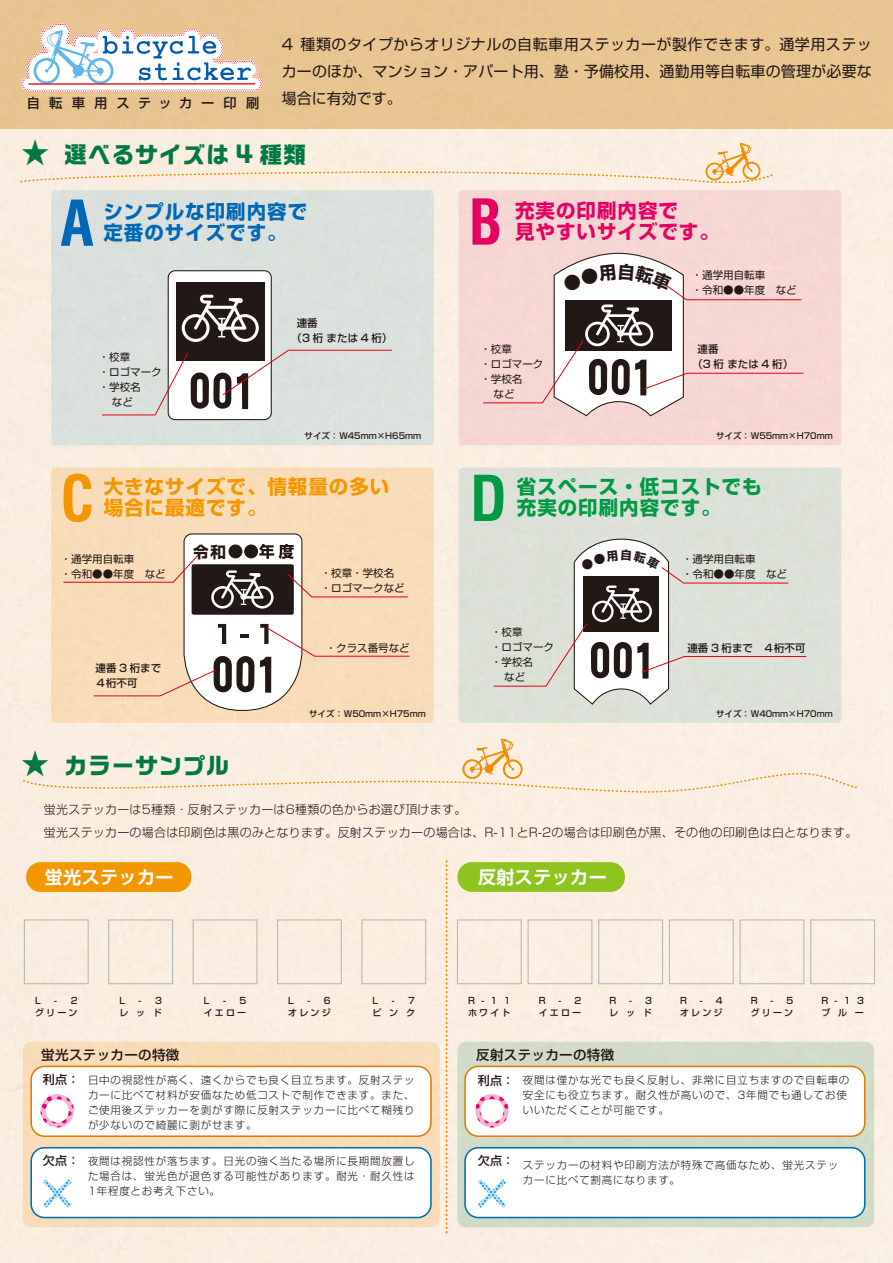
<style>
.page{position:relative;width:893px;height:1263px;background:#fff}
.page>*{position:absolute;margin:0;border:0;box-sizing:border-box;transform-origin:0 0}
.t1{font:700 condensed 61.5px "Swiss 721 BT";color:#0068b7}
.t2{font:700 condensed 61.5px "Swiss 721 BT";color:#e50061}
.t3{font:700 condensed 61.5px "Swiss 721 BT";color:#f39700}
.t4{font:700 condensed 61.5px "Swiss 721 BT";color:#094}
.t5{font:700 22.5px "Ro G San Srf Std";letter-spacing:.05em;color:#007941}
.t6{font:700 19.5px/21px "Shin Go Pro";letter-spacing:.05em;color:#094}
.t7{font:700 19.5px/21px "Shin Go Pro";letter-spacing:.05em;color:#f39700}
.t8{font:700 19.5px/21px "Shin Go Pro";letter-spacing:.05em;color:#0068b7}
.t9{font:700 19.5px/21px "Shin Go Pro";letter-spacing:.05em;color:#e50061}
.t10{font:700 18px "Shin Go Pro De";letter-spacing:.025em;color:#fff}
.t11{font:700 15.6px "Shin Go Pro";color:#221815}
.t12{font:15px/27px "Shin Go Pro";letter-spacing:.01em;color:#221815;text-align:justify}
.t13{font:500 13.5px "Shin Go Pro";letter-spacing:.025em;color:#221815}
.t14{font:500 13.2px "Shin Go Pr 6 N";letter-spacing:.675em;color:#221815}
.t15{font:300 12px/22.5px "Shin Go Pr 6 N";letter-spacing:.02em;color:#221815}
.t16{font:300 10.5px/15px "Shin Go Pro";letter-spacing:.075em;color:#221815;text-align:justify}
.t17{font:10.5px/15px "Shin Go Pro";color:#221815}
.t18{font:500 10.5px/15px "Shin Go Pro";color:#221815}
.t19{font:500 9px/12px "Shin Go Pro";letter-spacing:.24em;color:#221815;text-align:right}
.t20{font:500 8.55px "Shin Go Pro";color:#221815}
.s1{font-size:28.5px}
.s2{font-weight:500;font-size:12px}
</style>
<div class="page">
<div style="left:0;top:129px;width:893px;height:1134px;background:#faeee2"></div>
<div style="left:0;top:0;width:893px;height:129px;background:#e8c592"></div>
<div style="left:23px;top:1042px;width:417px;height:185px;background:#f9dbb9;border-radius:8px"></div>
<div style="left:457px;top:1042px;width:417px;height:185px;background:#d1dbc7;border-radius:8px"></div>
<div style="left:31px;top:1066px;width:400px;height:70px;background:#fff;border-radius:13px"></div>
<div style="left:30px;top:1066px;width:402px;height:71px;border:2px solid #de7e00;border-radius:13px"></div>
<div style="left:31px;top:1148px;width:400px;height:69px;background:#fff;border-radius:13px"></div>
<div style="left:30px;top:1147px;width:402px;height:71px;border:2px solid #0071af;border-radius:13px"></div>
<div style="left:465px;top:1066px;width:400px;height:70px;background:#fff;border-radius:13px"></div>
<div style="left:464px;top:1066px;width:402px;height:71px;border:2px solid #de7e00;border-radius:13px"></div>
<div style="left:465px;top:1148px;width:400px;height:69px;background:#fff;border-radius:13px"></div>
<div style="left:464px;top:1147px;width:402px;height:71px;border:2px solid #0071af;border-radius:13px"></div>
<div style="left:26px;top:862px;width:165px;height:30px;background:#f39700;border-radius:14px"></div>
<div style="left:457px;top:862px;width:168px;height:30px;background:#8fc31f;border-radius:14px"></div>
<svg style="left:41px;top:1094px;width:33px;height:33px"></svg>
<svg style="left:43px;top:1179px;width:29px;height:29px"></svg>
<svg style="left:475px;top:1094px;width:34px;height:33px"></svg>
<svg style="left:478px;top:1179px;width:28px;height:29px"></svg>
<div style="left:51px;top:190px;width:383px;height:255px;background:#dae1dd;border-radius:4px"></div>
<div style="left:51px;top:468px;width:383px;height:255px;background:#f9dcb9;border-radius:4px"></div>
<div style="left:459px;top:190px;width:382px;height:255px;background:#f6d7d3;border-radius:4px"></div>
<div style="left:459px;top:468px;width:382px;height:255px;background:#dce1d8;border-radius:4px"></div>
<div style="left:168px;top:271px;width:103px;height:149px;background:#fff;border-radius:7px"></div>
<div style="left:168px;top:270px;width:104px;height:150px;border:1px solid #221815;border-radius:7px"></div>
<div style="left:176px;top:282px;width:88px;height:78px;background:#221815"></div>
<svg style="left:182px;top:295px;width:77px;height:47px"></svg>
<svg style="left:102px;top:349px;width:290px;height:67px"></svg>
<svg style="left:63px;top:533px;width:347px;height:178px"></svg>
<div style="left:457px;top:919px;width:65px;height:65px;border:1px solid #b5b6b6"></div>
<div style="left:361px;top:919px;width:65px;height:65px;border:1px solid #b5b6b6"></div>
<div style="left:277px;top:919px;width:65px;height:65px;border:1px solid #b5b6b6"></div>
<div style="left:193px;top:919px;width:64px;height:65px;border:1px solid #b5b6b6"></div>
<div style="left:108px;top:919px;width:65px;height:65px;border:1px solid #b5b6b6"></div>
<div style="left:24px;top:919px;width:65px;height:65px;border:1px solid #b5b6b6"></div>
<div style="left:528px;top:919px;width:64px;height:65px;border:1px solid #b5b6b6"></div>
<div style="left:598px;top:919px;width:65px;height:65px;border:1px solid #b5b6b6"></div>
<div style="left:669px;top:919px;width:65px;height:65px;border:1px solid #b5b6b6"></div>
<div style="left:739px;top:919px;width:65px;height:65px;border:1px solid #b5b6b6"></div>
<div style="left:810px;top:919px;width:65px;height:65px;border:1px solid #b5b6b6"></div>
<svg style="left:21px;top:23px;width:242px;height:69px"></svg>
<hr style="left:28px;top:83px;width:227px;height:2px;background:#e60012">
<div style="left:21px;top:738px;width:839px;height:63px;background:#faeee2"></div>
<div style="left:19px;top:143px;width:757px;height:45px;background:#faeee1"></div>
<svg style="left:446px;top:861px;width:1px;height:372px"></svg>
<svg style="left:493px;top:538px;width:314px;height:167px"></svg>
<svg style="left:483px;top:252px;width:321px;height:165px"></svg>
<p class="t14" style="left:27px;top:92px;width:234px">自転車用ステッカー印刷</p>
<h3 class="t12" style="left:282px;top:29px;width:592px">4 種類のタイプからオリジナルの自転車用ステッカーが製作できます。通学用ステッカーのほか、マンション・アパート用、塾・予備校用、通勤用等自転車の管理が必要な場合に有効です。</h3>
<h2 class="t5" style="left:21px;top:139px;width:286px"><span class="s1">★</span> 選べるサイズは 4 種類</h2>
<h1 class="t1" style="left:60px;top:187px;width:35px">A</h1>
<h1 class="t2" style="left:469px;top:185px;width:35px">B</h1>
<h3 class="t8" style="left:103px;top:199px;width:205px">シンプルな印刷内容で定番のサイズです。</h3>
<h3 class="t9" style="left:515px;top:198px;width:205px">充実の印刷内容で<br>見やすいサイズです。</h3>
<p class="t18" style="left:292px;top:314px;width:102px;text-indent:5px">連番<br>（3 桁 または 4 桁）</p>
<p class="t17" style="left:99px;top:348px;width:64px">・校章<br>・ロゴマーク・学校名<br>　など</p>
<p class="t17" style="left:480px;top:340px;width:64px">・校章<br>・ロゴマーク・学校名<br>　など</p>
<p class="t17" style="left:692px;top:266px;width:106px">・通学用自転車<br>・令和●●年度　など</p>
<p class="t18" style="left:692px;top:340px;width:102px;text-indent:5px">連番<br>（3 桁 または 4 桁）</p>
<p class="t20" style="left:305px;top:429px;width:118px">サイズ： W45mm×H65mm</p>
<p class="t20" style="left:716px;top:428px;width:118px">サイズ： W55mm×H70mm</p>
<h1 class="t3" style="left:61px;top:462px;width:35px">C</h1>
<h3 class="t7" style="left:104px;top:474px;width:287px">大きなサイズで、情報量の多い場合に最適です。</h3>
<h1 class="t4" style="left:470px;top:462px;width:38px">D</h1>
<h3 class="t6" style="left:517px;top:474px;width:246px">省スペース・低コストでも充実の印刷内容です。</h3>
<p class="t17" style="left:61px;top:550px;width:107px">・通学用自転車<br>・令和●●年度　など</p>
<h3 class="t11" style="left:193px;top:539px;width:34px">令和</h3>
<p class="t18" style="left:96px;top:659px;width:67px">連番 3 桁まで<br>４桁不可</p>
<p class="t17" style="left:321px;top:564px;width:86px">・校章・学校名・ロゴマークなど</p>
<p class="t17" style="left:326px;top:639px;width:85px">・クラス番号など</p>
<p class="t20" style="left:309px;top:707px;width:118px">サイズ： W50mm×H75mm</p>
<p class="t17" style="left:491px;top:623px;width:64px">・校章<br>・ロゴマーク・学校名<br>　など</p>
<p class="t17" style="left:682px;top:550px;width:106px">・通学用自転車<br>・令和●●年度　など</p>
<p class="t18" style="left:687px;top:639px;width:120px">連番 3 桁まで　４桁不可</p>
<p class="t20" style="left:716px;top:707px;width:118px">サイズ： W40mm×H70mm</p>
<h2 class="t5" style="left:21px;top:750px;width:209px"><span class="s1">★</span> カラーサンプル</h2>
<p class="t15" style="left:44px;top:797px;width:815px">蛍光ステッカーは5種類・反射ステッカーは6種類の色からお選び頂けます。<br>蛍光ステッカーの場合は印刷色は黒のみとなります。反射ステッカーの場合は、R-11とR-2の場合は印刷色が黒、その他の印刷色は白となります。</p>
<h3 class="t10" style="left:45px;top:862px;width:130px">蛍光ステッカー</h3>
<h3 class="t10" style="left:478px;top:862px;width:130px">反射ステッカー</h3>
<p class="t19" style="left:35px;top:994px;width:44px">- 2<br>グリーン</p>
<p class="t19" style="left:119px;top:994px;width:7px">L</p>
<p class="t19" style="left:119px;top:994px;width:44px">- 3<br>レッド</p>
<p class="t19" style="left:204px;top:994px;width:7px">L</p>
<p class="t19" style="left:288px;top:994px;width:44px">- 6<br>オレンジ</p>
<p class="t19" style="left:373px;top:994px;width:7px">L</p>
<p class="t19" style="left:539px;top:994px;width:44px">- 2<br>イエロー</p>
<p class="t19" style="left:609px;top:994px;width:8px">R</p>
<p class="t19" style="left:609px;top:994px;width:44px">- 3<br>レッド</p>
<p class="t19" style="left:680px;top:994px;width:8px">R</p>
<p class="t19" style="left:751px;top:994px;width:44px">- 5<br>グリーン</p>
<p class="t19" style="left:821px;top:994px;width:44px;text-align:left">R-13ブルー</p>
<p class="t19" style="left:35px;top:994px;width:7px">L</p>
<p class="t19" style="left:204px;top:994px;width:44px">- 5<br>イエロー</p>
<p class="t19" style="left:288px;top:994px;width:7px">L</p>
<p class="t19" style="left:373px;top:994px;width:44px">- 7<br>ピンク</p>
<p class="t19" style="left:468px;top:994px;width:44px;text-align:left">R-11ホワイト</p>
<p class="t19" style="left:539px;top:994px;width:8px">R</p>
<p class="t19" style="left:680px;top:994px;width:44px">- 4<br>オレンジ</p>
<p class="t19" style="left:751px;top:994px;width:8px">R</p>
<p class="t13" style="left:41px;top:1044px;width:140px">蛍光ステッカーの特徴</p>
<p class="t16" style="left:88px;top:1071px;width:328px;text-indent:-45px"><span class="s2">利点：</span> 日中の視認性が高く、遠くからでも良く目立ちます。反射ステッカーに比べて材料が安価なため低コストで制作できます。また、ご使用後ステッカーを剥がす際に反射ステッカーに比べて糊残りが少ないので綺麗に剥がせます。</p>
<p class="t16" style="left:88px;top:1152px;width:328px;text-indent:-45px"><span class="s2">欠点：</span> 夜間は視認性が落ちます。日光の強く当たる場所に長期間放置した場合は、蛍光色が退色する可能性があります。耐光・耐久性は1年程度とお考え下さい。</p>
<p class="t13" style="left:476px;top:1044px;width:140px">反射ステッカーの特徴</p>
<p class="t16" style="left:523px;top:1072px;width:328px;text-align:left;text-indent:-45px"><span class="s2">利点：</span> 夜間は僅かな光でも良く反射し、非常に目立ちますので自転車の安全にも役立ちます。耐久性が高いので、3年間でも通してお使いいただくことが可能です。</p>
<p class="t16" style="left:523px;top:1156px;width:317px;text-indent:-45px"><sup>欠点：</sup> ステッカーの材料や印刷方法が特殊で高価なため、蛍光ステッカーに比べて割高になります。</p>
</div>
